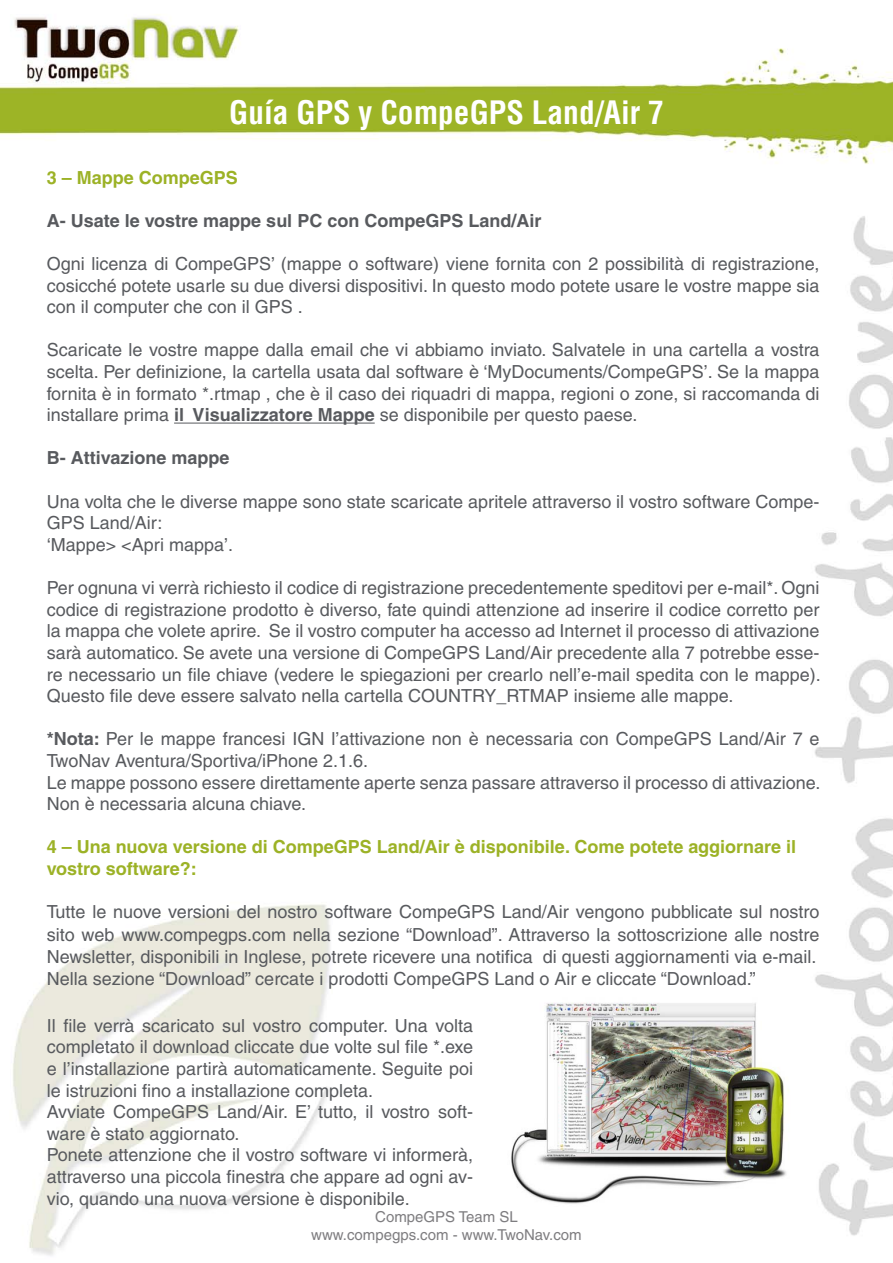
<style>
.page{position:relative;width:893px;height:1263px;background:#fff}
.page>*{position:absolute;margin:0;border:0;box-sizing:border-box;transform-origin:0 0}
.t1{font:700 condensed 31.5px "Helvetica";color:#fff}
.t2{font:18px/21.6px "Helvetica";color:#585a5e}
.t3{font:700 18px/21.6px "Helvetica";color:#9cb226}
.t4{font:700 18px "Helvetica";color:#585a5e}
.t5{font:15px/18px "Helvetica";color:#7e7d80;text-align:center}
.s1{font-weight:700}
</style>
<div class="page">
<img style="left:0;top:14px;width:893px;height:1242px">
<img style="left:485px;top:995px;width:319px;height:211px">
<hr style="left:174px;top:423px;width:201px;height:1px;background:#585a5e">
<h1 class="t1" style="left:229px;top:92px;width:436px">Guía GPS y CompeGPS Land/Air 7</h1>
<p class="t3" style="left:47px;top:166px;width:193px">3 – Mappe CompeGPS</p>
<p class="t4" style="left:47px;top:210px;width:496px">A- Usate le vostre mappe sul PC con CompeGPS Land/Air</p>
<p class="t2" style="left:47px;top:253px;width:774px;text-align:justify">Ogni licenza di CompeGPS’ (mappe o software) viene fornita con 2 possibilità di registrazione, cosicché potete usarle su due diversi dispositivi. In questo modo potete usare le vostre mappe sia con il computer che con il GPS .</p>
<p class="t2" style="left:47px;top:339px;width:774px;text-align:justify">Scaricate le vostre mappe dalla email che vi abbiamo inviato. Salvatele in una cartella a vostra scelta. Per definizione, la cartella usata dal software è ‘MyDocuments/CompeGPS’. Se la mappa fornita è in formato *.rtmap , che è il caso dei riquadri di mappa, regioni o zone, si raccomanda di installare prima <span class="s1">il Visualizzatore Mappe</span> se disponibile per questo paese.</p>
<p class="t4" style="left:47px;top:447px;width:184px">B- Attivazione mappe</p>
<p class="t2" style="left:47px;top:490px;width:774px">Una volta che le diverse mappe sono state scaricate apritele attraverso il vostro software Compe-<br>GPS Land/Air:<br>‘Mappe&gt; &lt;Apri mappa’.</p>
<p class="t2" style="left:47px;top:577px;width:775px;text-align:justify">Per ognuna vi verrà richiesto il codice di registrazione precedentemente speditovi per e-mail*. Ogni codice di registrazione prodotto è diverso, fate quindi attenzione ad inserire il codice corretto per la mappa che volete aprire. Se il vostro computer ha accesso ad Internet il processo di attivazione sarà automatico. Se avete una versione di CompeGPS Land/Air precedente alla 7 potrebbe esse&shy;re necessario un file chiave (vedere le spiegazioni per crearlo nell’e-mail spedita con le mappe).<br>Questo file deve essere salvato nella cartella COUNTRY_RTMAP insieme alle mappe.</p>
<p class="t2" style="left:47px;top:728px;width:775px"><span class="s1">*Nota:</span> Per le mappe francesi IGN l’attivazione non è necessaria con CompeGPS Land/Air 7 e TwoNav Aventura/Sportiva/iPhone 2.1.6.<br>Le mappe possono essere direttamente aperte senza passare attraverso il processo di attivazione.<br>Non è necessaria alcuna chiave.</p>
<p class="t3" style="left:47px;top:836px;width:751px">4 – Una nuova versione di CompeGPS Land/Air è disponibile. Come potete aggiornare il vostro software?:</p>
<p class="t2" style="left:47px;top:901px;width:774px">Tutte le nuove versioni del nostro software CompeGPS Land/Air vengono pubblicate sul nostro</p>
<p class="t2" style="left:47px;top:924px;width:774px">sito web www.compegps.com nella sezione “Download”. Attraverso la sottoscrizione alle nostre<br>Newsletter, disponibili in Inglese, potrete ricevere una notifica di questi aggiornamenti via e-mail.<br>Nella sezione “Download” cercate i prodotti CompeGPS Land o Air e cliccate “Download.”</p>
<p class="t2" style="left:47px;top:1014px;width:428px">Il file verrà scaricato sul vostro computer. Una volta completato il download cliccate due volte sul file *.exe e l’installazione partirà automaticamente. Seguite poi le istruzioni fino a installazione completa.<br>Avviate CompeGPS Land/Air. E’ tutto, il vostro soft&shy;ware è stato aggiornato.<br>Ponete attenzione che il vostro software vi informerà, attraverso una piccola finestra che appare ad ogni av&shy;vio, quando una nuova versione è disponibile.</p>
<p class="t5" style="left:311px;top:1208px;width:272px">CompeGPS Team SL www.compegps.com - www.TwoNav.com</p>
</div>
